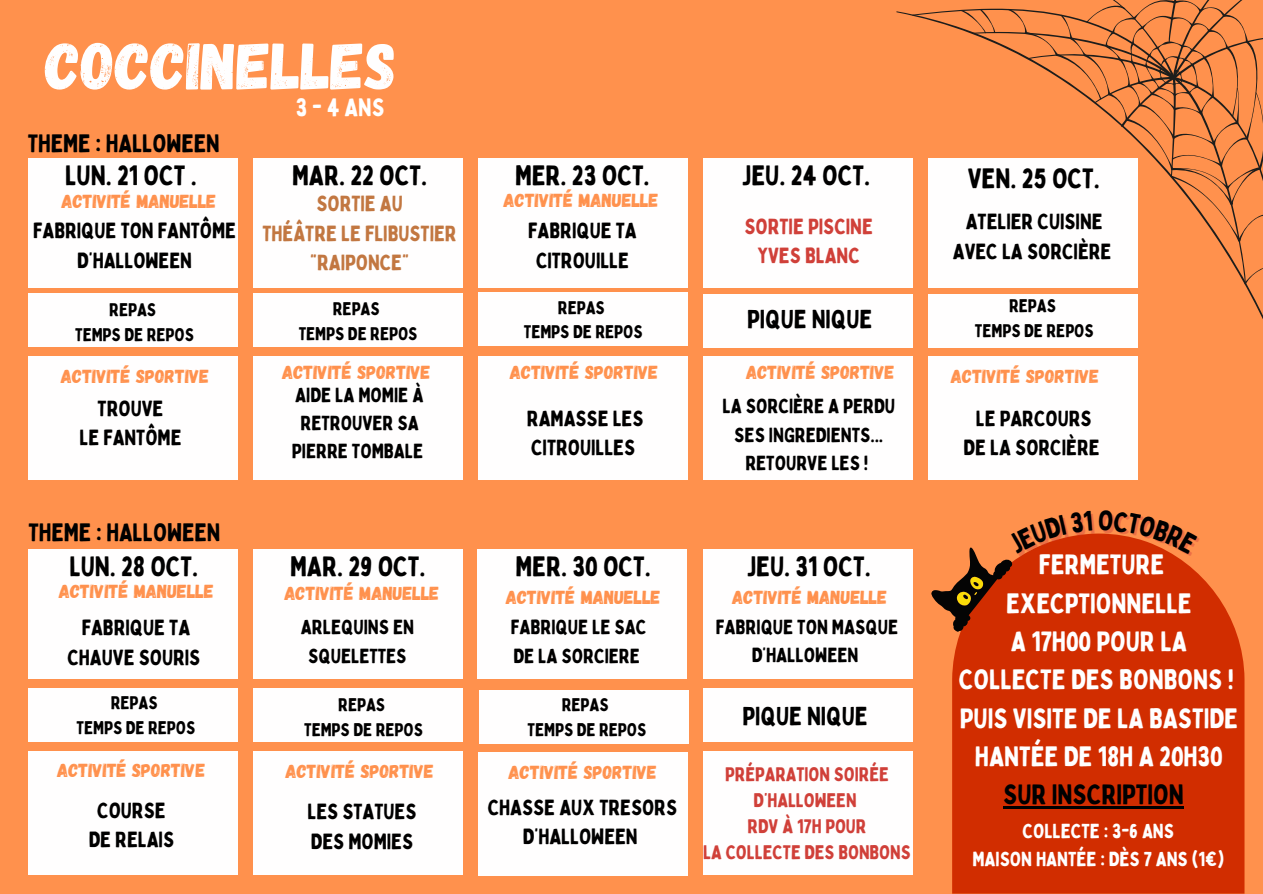
<style>
.page{position:relative;width:1263px;height:894px;background:#fff}
.page>*{position:absolute;margin:0;border:0;box-sizing:border-box;transform-origin:0 0}
.t1{font:66px "Gagalin";color:#fffefe}
.t2{font:27.6px/38.2px "Bobby Jones";letter-spacing:-.005em;color:#fff;text-align:center}
.t3{font:27.6px "Bobby Jones";letter-spacing:-.005em;color:#000}
.t4{font:25.65px "Bobby Jones";letter-spacing:-.005em;color:#000}
.t5{font:24.75px "Bobby Jones";letter-spacing:-.005em;color:#000}
.t6{font:24.75px "Bobby Jones";color:#fff}
.t7{font:22.65px "Bobby Jones";letter-spacing:-.005em;color:#000}
.t8{font:21.6px/29.2px "Bobby Jones";letter-spacing:-.005em;color:#000;text-align:center}
.t9{font:21.6px/29.2px "Bobby Jones";letter-spacing:-.005em;color:#c27741;text-align:center}
.t10{font:21.6px/29.2px "Bobby Jones";letter-spacing:-.005em;color:#d04039;text-align:center}
.t11{font:20.1px/28.2px "Bobby Jones";letter-spacing:-.005em;color:#000;text-align:center}
.t12{font:19.95px/27.8px "Bobby Jones";letter-spacing:-.005em;color:#fff;text-align:center}
.t13{font:19.35px/26.2px "Bobby Jones";letter-spacing:-.005em;color:#d04039;text-align:center}
.t14{font:18.75px "Gagalin";color:#ff914d}
.t15{font:18.15px/24.8px "Bobby Jones";letter-spacing:-.005em;color:#000;text-align:center}
.s1{color:#000}
</style>
<div class="page">
<div style="left:0;top:0;width:1263px;height:893px;background:#ff914d"></div>
<div style="left:28px;top:356px;width:210px;height:123px;background:#fffefe"></div>
<div style="left:253px;top:356px;width:209px;height:123px;background:#fffefe"></div>
<div style="left:478px;top:356px;width:209px;height:123px;background:#fffefe"></div>
<div style="left:703px;top:356px;width:209px;height:123px;background:#fffefe"></div>
<div style="left:928px;top:356px;width:209px;height:123px;background:#fffefe"></div>
<div style="left:28px;top:293px;width:209px;height:54px;background:#fffefe"></div>
<div style="left:253px;top:293px;width:209px;height:54px;background:#fffefe"></div>
<div style="left:478px;top:292px;width:209px;height:54px;background:#fffefe"></div>
<div style="left:703px;top:294px;width:209px;height:53px;background:#fffefe"></div>
<div style="left:28px;top:158px;width:210px;height:129px;background:#fffefe"></div>
<div style="left:253px;top:158px;width:209px;height:129px;background:#fffefe"></div>
<div style="left:478px;top:158px;width:209px;height:129px;background:#fffefe"></div>
<div style="left:703px;top:158px;width:209px;height:129px;background:#fffefe"></div>
<div style="left:28px;top:751px;width:210px;height:123px;background:#fffefe"></div>
<div style="left:703px;top:751px;width:210px;height:123px;background:#fffefe"></div>
<div style="left:28px;top:688px;width:210px;height:53px;background:#fffefe"></div>
<div style="left:253px;top:688px;width:210px;height:53px;background:#fffefe"></div>
<div style="left:703px;top:688px;width:210px;height:54px;background:#fffefe"></div>
<div style="left:479px;top:752px;width:209px;height:123px;background:#fffefe"></div>
<div style="left:479px;top:689px;width:209px;height:54px;background:#fffefe"></div>
<div style="left:28px;top:549px;width:210px;height:130px;background:#fffefe"></div>
<div style="left:253px;top:549px;width:209px;height:130px;background:#fffefe"></div>
<div style="left:703px;top:549px;width:209px;height:130px;background:#fffefe"></div>
<div style="left:477px;top:549px;width:210px;height:130px;background:#fffefe"></div>
<div style="left:253px;top:751px;width:210px;height:123px;background:#fffefe"></div>
<svg style="left:896px;top:11px;width:367px;height:366px;fill:#fffefe"></svg>
<svg style="left:1244px;top:264px;width:19px;height:20px"></svg>
<svg style="left:912px;top:0;width:351px;height:242px"></svg>
<div style="left:952px;top:533px;width:292px;height:360px;background:#d12d00"></div>
<hr style="left:1003px;top:806px;width:181px;height:2px;background:#000">
<svg style="left:931px;top:533px;width:161px;height:101px"></svg>
<svg style="left:1099px;top:533px;width:101px;height:23px"></svg>
<h3 class="t1" style="left:45px;top:23px;width:353px">COCCINELLES</h3>
<h2 class="t6" style="left:296px;top:91px;width:90px">3-4ANS</h2>
<h4 class="t5" style="left:28px;top:127px;width:193px">THEME : HALLOWEEN</h4>
<h4 class="t3" style="left:65px;top:158px;width:133px">LUN. 21 OCT .</h4>
<h5 class="t3" style="left:292px;top:158px;width:136px">MAR. 22 OCT.</h5>
<h5 class="t3" style="left:515px;top:158px;width:136px">MER. 23 OCT.</h5>
<p class="t3" style="left:742px;top:158px;width:130px">JEU. 24 OCT.</p>
<h4 class="t3" style="left:968px;top:161px;width:134px">VEN. 25 OCT.</h4>
<p class="t14" style="left:61px;top:189px;width:156px">ACTIVITÉ MANUELLE</p>
<h4 class="t14" style="left:503px;top:188px;width:156px">ACTIVITÉ MANUELLE</h4>
<h5 class="t9" style="left:263px;top:188px;width:196px">SORTIE AU<br>THÉÂTRE LE FLIBUSTIER “RAIPONCE”</h5>
<h2 class="t8" style="left:953px;top:206px;width:160px">ATELIER CUISINE<br>AVEC LA SORCIÈRE</h2>
<h2 class="t8" style="left:33px;top:215px;width:204px">FABRIQUE TON FANTÔME<br>D’HALLOWEEN</h2>
<h4 class="t10" style="left:744px;top:211px;width:130px">SORTIE PISCINE<br>YVES BLANC</h4>
<p class="t8" style="left:528px;top:215px;width:110px">FABRIQUE TA<br>CITROUILLE</p>
<p class="t15" style="left:75px;top:297px;width:120px">REPAS<br>TEMPS DE REPOS</p>
<h4 class="t15" style="left:299px;top:296px;width:120px">REPAS<br>TEMPS DE REPOS</h4>
<h2 class="t15" style="left:524px;top:294px;width:120px">REPAS<br>TEMPS DE REPOS</h2>
<h4 class="t4" style="left:747px;top:302px;width:127px">PIQUE NIQUE</h4>
<p class="t15" style="left:975px;top:293px;width:120px">REPAS<br>TEMPS DE REPOS</p>
<h4 class="t14" style="left:61px;top:363px;width:150px">ACTIVITÉ SPORTIVE</h4>
<h5 class="t14" style="left:282px;top:360px;width:150px">ACTIVITÉ SPORTIVE</h5>
<p class="t14" style="left:510px;top:360px;width:150px">ACTIVITÉ SPORTIVE</p>
<h4 class="t14" style="left:746px;top:360px;width:150px">ACTIVITÉ SPORTIVE</h4>
<h2 class="t14" style="left:951px;top:364px;width:150px">ACTIVITÉ SPORTIVE</h2>
<h4 class="t11" style="left:292px;top:380px;width:134px">AIDE LA MOMIE À<br>RETROUVER SA<br>PIERRE TOMBALE</h4>
<h3 class="t11" style="left:722px;top:391px;width:174px">LA SORCIÈRE A PERDU<br>SES INGREDIENTS...<br>RETOURVE LES !</h3>
<p class="t8" style="left:79px;top:393px;width:104px">TROUVE<br>LE FANTÔME</p>
<p class="t8" style="left:964px;top:403px;width:137px">LE PARCOURS<br>DE LA SORCIÈRE</p>
<h4 class="t8" style="left:527px;top:403px;width:118px;text-align:left">RAMASSE LES<br>CITROUILLES</h4>
<h5 class="t5" style="left:28px;top:517px;width:193px">THEME : HALLOWEEN</h5>
<h4 class="t3" style="left:69px;top:549px;width:130px">LUN. 28 OCT.</h4>
<p class="t3" style="left:516px;top:549px;width:137px">MER. 30 OCT.</p>
<h2 class="t3" style="left:747px;top:549px;width:125px">JEU. 31 OCT.</h2>
<p class="t3" style="left:290px;top:549px;width:137px">MAR. 29 OCT.</p>
<h5 class="t14" style="left:59px;top:579px;width:156px">ACTIVITÉ MANUELLE</h5>
<p class="t8" style="left:67px;top:612px;width:134px">FABRIQUE TA<br>CHAUVE SOURIS</p>
<h2 class="t14" style="left:284px;top:580px;width:156px">ACTIVITÉ MANUELLE</h2>
<p class="t11" style="left:301px;top:612px;width:115px">ARLEQUINS EN<br>SQUELETTES</p>
<h4 class="t14" style="left:506px;top:585px;width:156px">ACTIVITÉ MANUELLE</h4>
<h5 class="t11" style="left:511px;top:612px;width:137px;text-align:left">FABRIQUE LE SAC<br>DE LA SORCIERE</h5>
<p class="t14" style="left:732px;top:585px;width:156px">ACTIVITÉ MANUELLE</p>
<h4 class="t11" style="left:716px;top:612px;width:184px">FABRIQUE TON MASQUE<br>D’HALLOWEEN</h4>
<p class="t15" style="left:77px;top:690px;width:120px">REPAS<br>TEMPS DE REPOS</p>
<h4 class="t4" style="left:742px;top:699px;width:127px">PIQUE NIQUE</h4>
<h1 class="t15" style="left:304px;top:691px;width:120px">REPAS<br>TEMPS DE REPOS</h1>
<h2 class="t15" style="left:527px;top:691px;width:120px">REPAS<br>TEMPS DE REPOS</h2>
<h3 class="t14" style="left:57px;top:758px;width:150px">ACTIVITÉ SPORTIVE</h3>
<h4 class="t8" style="left:89px;top:795px;width:87px">COURSE<br>DE RELAIS</h4>
<h2 class="t14" style="left:285px;top:759px;width:150px">ACTIVITÉ SPORTIVE</h2>
<p class="t8" style="left:307px;top:796px;width:111px;text-align:left">LES STATUES<br>DES MOMIES</p>
<h3 class="t7" style="left:285px;top:798px;width:146px">ACCROBRANCHE</h3>
<h4 class="t14" style="left:509px;top:759px;width:150px">ACTIVITÉ SPORTIVE</h4>
<h2 class="t8" style="left:488px;top:792px;width:191px">CHASSE AUX TRESORS<br>D’HALLOWEEN</h2>
<h2 class="t13" style="left:703px;top:760px;width:209px">PRÉPARATION SOIRÉE<br>D’HALLOWEEN<br>RDV À 17H POUR<br>LA COLLECTE DES BONBONS</h2>
<h5 class="t2" style="left:959px;top:545px;width:281px">FERMETURE<br>EXECPTIONNELLE<br>A 17H00 POUR LA<br>COLLECTE DES BONBONS !<br>PUIS VISITE DE LA BASTIDE<br>HANTÉE DE 18H A 20H30<br><span class="s1">SUR INSCRIPTION</span></h5>
<h2 class="t12" style="left:972px;top:816px;width:253px">COLLECTE : 3-6 ANS<br>MAISON HANTÉE : DÈS 7 ANS (1€)</h2>
</div>
